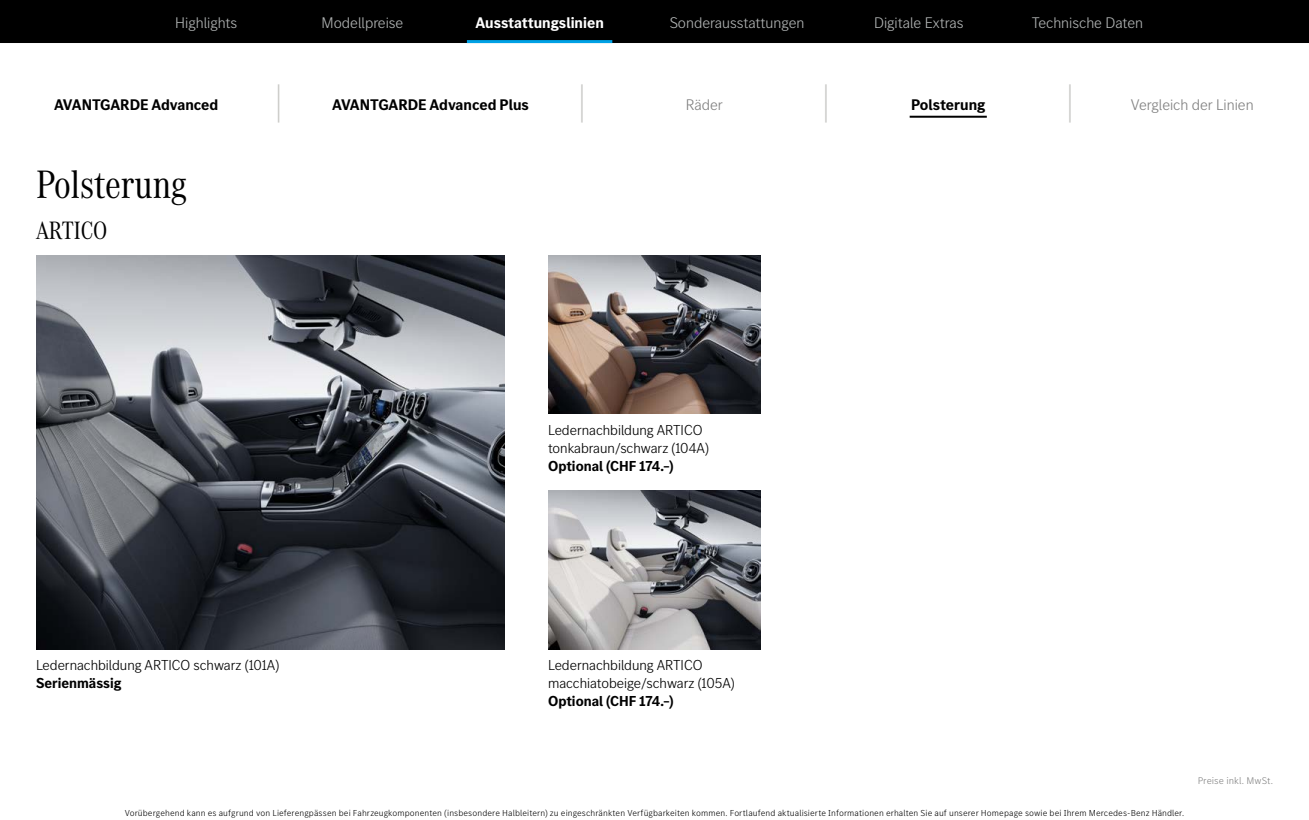
<style>
.page{position:relative;width:1309px;height:820px;background:#fff}
.page>*{position:absolute;margin:0;border:0;box-sizing:border-box;transform-origin:0 0}
.t1{font:300 45.6px "MB Corpo S Title";color:#c8c8c5;scale:.53 1}
.t2{font:41px "MB Corpo A Title Cond";color:#000}
.t3{font:26px "MB Corpo A Title Cond";color:#000}
.t4{font:300 16px "MB Corpo S Title";color:#b1b4b4}
.t5{font:700 16px "MB Corpo S Title";color:#000}
.t6{font:300 16px "MB Corpo S Title";color:#808080}
.t7{font:700 16px "MB Corpo S Title";color:#fff}
.t8{font:300 15px/18px "MB Corpo S Title";color:#000}
.t9{font:700 15px "MB Corpo S Title";color:#000}
.t10{font:300 10px "MB Corpo S Text";color:#808080}
.t11{font:300 9px "MB Corpo S Text";letter-spacing:.01em;color:#000}
</style>
<div class="page">
<div style="left:0;top:0;width:1309px;height:43px;background:#000"></div>
<img style="left:36px;top:255px;width:469px;height:394px">
<img style="left:548px;top:255px;width:213px;height:159px">
<img style="left:548px;top:490px;width:213px;height:159px">
<hr style="left:467px;top:40px;width:145px;height:3px;background:#00a1e5">
<hr style="left:910px;top:116px;width:77px;height:2px;background:#000">
<h3 class="t4" style="left:175px;top:12px;width:64px">Highlights</h3>
<h3 class="t4" style="left:322px;top:12px;width:83px">Modellpreise</h3>
<h3 class="t7" style="left:475px;top:12px;width:130px">Ausstattungslinien</h3>
<h3 class="t4" style="left:670px;top:12px;width:136px">Sonderausstattungen</h3>
<h3 class="t4" style="left:874px;top:12px;width:91px">Digitale Extras</h3>
<h3 class="t4" style="left:1032px;top:12px;width:113px">Technische Daten</h3>
<h3 class="t5" style="left:54px;top:94px;width:166px">AVANTGARDE Advanced</h3>
<h2 class="t2" style="left:36px;top:157px;width:152px">Polsterung</h2>
<h3 class="t3" style="left:36px;top:213px;width:73px">ARTICO</h3>
<h1 class="t1" style="left:276px;top:74px;width:11px">|</h1>
<h3 class="t5" style="left:332px;top:94px;width:198px">AVANTGARDE Advanced Plus</h3>
<h1 class="t1" style="left:580px;top:74px;width:11px">|</h1>
<h3 class="t6" style="left:686px;top:95px;width:39px">Räder</h3>
<h3 class="t8" style="left:36px;top:655px;width:245px">Ledernachbildung ARTICO schwarz (101A)</h3>
<h3 class="t9" style="left:36px;top:673px;width:87px">Serienmässig</h3>
<h3 class="t8" style="left:548px;top:420px;width:162px">Ledernachbildung ARTICO tonkabraun/schwarz (104A)</h3>
<h3 class="t9" style="left:548px;top:456px;width:127px">Optional (CHF 174.–)</h3>
<h3 class="t8" style="left:548px;top:655px;width:188px">Ledernachbildung ARTICO macchiatobeige/schwarz (105A)</h3>
<h3 class="t9" style="left:548px;top:691px;width:127px">Optional (CHF 174.–)</h3>
<h1 class="t1" style="left:824px;top:74px;width:11px">|</h1>
<h3 class="t5" style="left:911px;top:94px;width:76px">Polsterung</h3>
<h1 class="t1" style="left:1068px;top:74px;width:11px">|</h1>
<h3 class="t6" style="left:1131px;top:95px;width:124px">Vergleich der Linien</h3>
<p class="t10" style="left:1198px;top:774px;width:77px">Preise inkl. MwSt.</p>
<p class="t11" style="left:125px;top:807px;width:1061px">Vorübergehend kann es aufgrund von Lieferengpässen bei Fahrzeugkomponenten (insbesondere Halbleitern) zu eingeschränkten Verfügbarkeiten kommen. Fortlaufend aktualisierte Informationen erhalten Sie auf unserer Homepage sowie bei Ihrem Mercedes-Benz Händler.</p>
</div>
